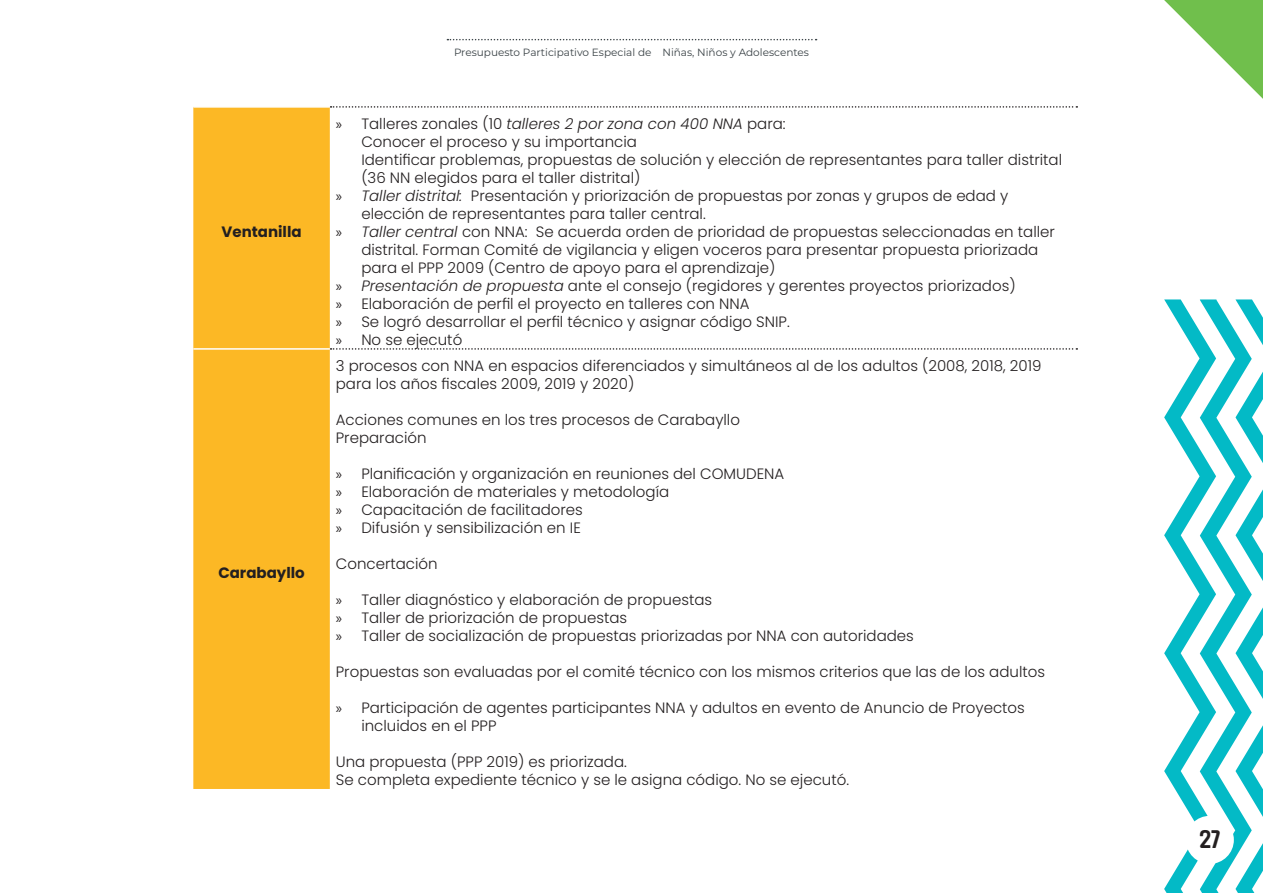
<style>
.page{position:relative;width:1263px;height:893px;background:#fff}
.page>*{position:absolute;margin:0;border:0;box-sizing:border-box;transform-origin:0 0}
.t1{font:500 25.5px "Apron Soft Cn";color:#231f20}
.t2{font:300 15px/18px "Poppins";color:#231f20}
.t3{font:italic 300 15px "Poppins";color:#231f20}
.t4{font:700 15px "Poppins";color:#231f20}
.t5{font:10.5px "Montserrat";color:#3a4246}
.s1{font-family:"Myriad Pro";font-weight:400;font-style:normal}
.s2{font-style:normal}
.s3{font-family:"Myriad Pro";font-weight:400}
.s4{font-style:italic}
</style>
<div class="page">
<div style="left:193px;top:108px;width:137px;height:681px;background:#fcb825"></div>
<svg style="left:331px;top:106px;width:746px;height:2px"></svg>
<svg style="left:331px;top:348px;width:746px;height:2px"></svg>
<hr style="left:193px;top:348px;width:137px;height:2px;background:#fff">
<svg style="left:1164px;top:299px;width:99px;height:594px"></svg>
<div style="left:1186px;top:816px;width:48px;height:48px;background:#fff;border-radius:50%"></div>
<svg style="left:447px;top:39px;width:369px;height:1px"></svg>
<svg style="left:1164px;top:0;width:99px;height:99px"></svg>
<p class="t4" style="left:221px;top:223px;width:82px">Ventanilla</p>
<p class="t4" style="left:218px;top:564px;width:88px">Carabayllo</p>
<p class="t5" style="left:454px;top:45px;width:356px">Presupuesto Participativo Especial de Niñas, Niños y Adolescentes</p>
<p class="t3" style="left:336px;top:115px;width:451px"><span class="s1">»</span> <span class="s2">Talleres zonales (10</span> talleres 2 por zona con 400 NNA <span class="s2">para:</span></p>
<p class="t2" style="left:361px;top:132px;width:277px">Conocer el proceso y su importancia</p>
<p class="t2" style="left:361px;top:150px;width:702px">Identificar problemas, propuestas de solución y elección de representantes para taller distrital (36 NN elegidos para el taller distrital)</p>
<p class="t2" style="left:361px;top:186px;width:648px;text-indent:-26px"><span class="s3">»</span> <span class="s4">Taller distrital:</span> Presentación y priorización de propuestas por zonas y grupos de edad y elección de representantes para taller central.</p>
<p class="t2" style="left:361px;top:222px;width:695px;text-indent:-26px"><span class="s3">»</span> <span class="s4">Taller central</span> con NNA: Se acuerda orden de prioridad de propuestas seleccionadas en taller distrital. Forman Comité de vigilancia y eligen voceros para presentar propuesta priorizada para el PPP 2009 (Centro de apoyo para el aprendizaje)</p>
<p class="t2" style="left:336px;top:276px;width:681px"><span class="s3">»</span> <span class="s4">Presentación de propuesta</span> ante el consejo (regidores y gerentes proyectos priorizados)</p>
<p class="t2" style="left:336px;top:294px;width:415px"><span class="s3">»</span> Elaboración de perfil el proyecto en talleres con NNA</p>
<p class="t2" style="left:336px;top:312px;width:455px"><span class="s3">»</span> Se logró desarrollar el perfil técnico y asignar código SNIP.</p>
<p class="t2" style="left:336px;top:330px;width:128px"><span class="s3">»</span> No se ejecutó</p>
<p class="t2" style="left:336px;top:356px;width:707px">3 procesos con NNA en espacios diferenciados y simultáneos al de los adultos (2008, 2018, 2019 para los años fiscales 2009, 2019 y 2020)</p>
<p class="t2" style="left:336px;top:410px;width:406px">Acciones comunes en los tres procesos de Carabayllo</p>
<p class="t2" style="left:336px;top:428px;width:92px">Preparación</p>
<p class="t2" style="left:336px;top:464px;width:450px"><span class="s3">»</span> Planificación y organización en reuniones del COMUDENA</p>
<p class="t2" style="left:336px;top:482px;width:335px"><span class="s3">»</span> Elaboración de materiales y metodología</p>
<p class="t2" style="left:336px;top:500px;width:249px"><span class="s3">»</span> Capacitación de facilitadores</p>
<p class="t2" style="left:336px;top:518px;width:247px"><span class="s3">»</span> Difusión y sensibilización en IE</p>
<p class="t2" style="left:336px;top:554px;width:103px">Concertación</p>
<p class="t2" style="left:336px;top:590px;width:378px"><span class="s3">»</span> Taller diagnóstico y elaboración de propuestas</p>
<p class="t2" style="left:336px;top:608px;width:293px"><span class="s3">»</span> Taller de priorización de propuestas</p>
<p class="t2" style="left:336px;top:626px;width:580px"><span class="s3">»</span> Taller de socialización de propuestas priorizadas por NNA con autoridades</p>
<p class="t2" style="left:336px;top:662px;width:711px">Propuestas son evaluadas por el comité técnico con los mismos criterios que las de los adultos</p>
<p class="t2" style="left:361px;top:698px;width:665px;text-indent:-26px"><span class="s3">»</span> Participación de agentes participantes NNA y adultos en evento de Anuncio de Proyectos incluidos en el PPP</p>
<p class="t2" style="left:336px;top:752px;width:293px">Una propuesta (PPP 2019) es priorizada.</p>
<p class="t2" style="left:336px;top:770px;width:515px">Se completa expediente técnico y se le asigna código. No se ejecutó.</p>
<h1 class="t1" style="left:1199px;top:824px;width:22px">27</h1>
</div>
